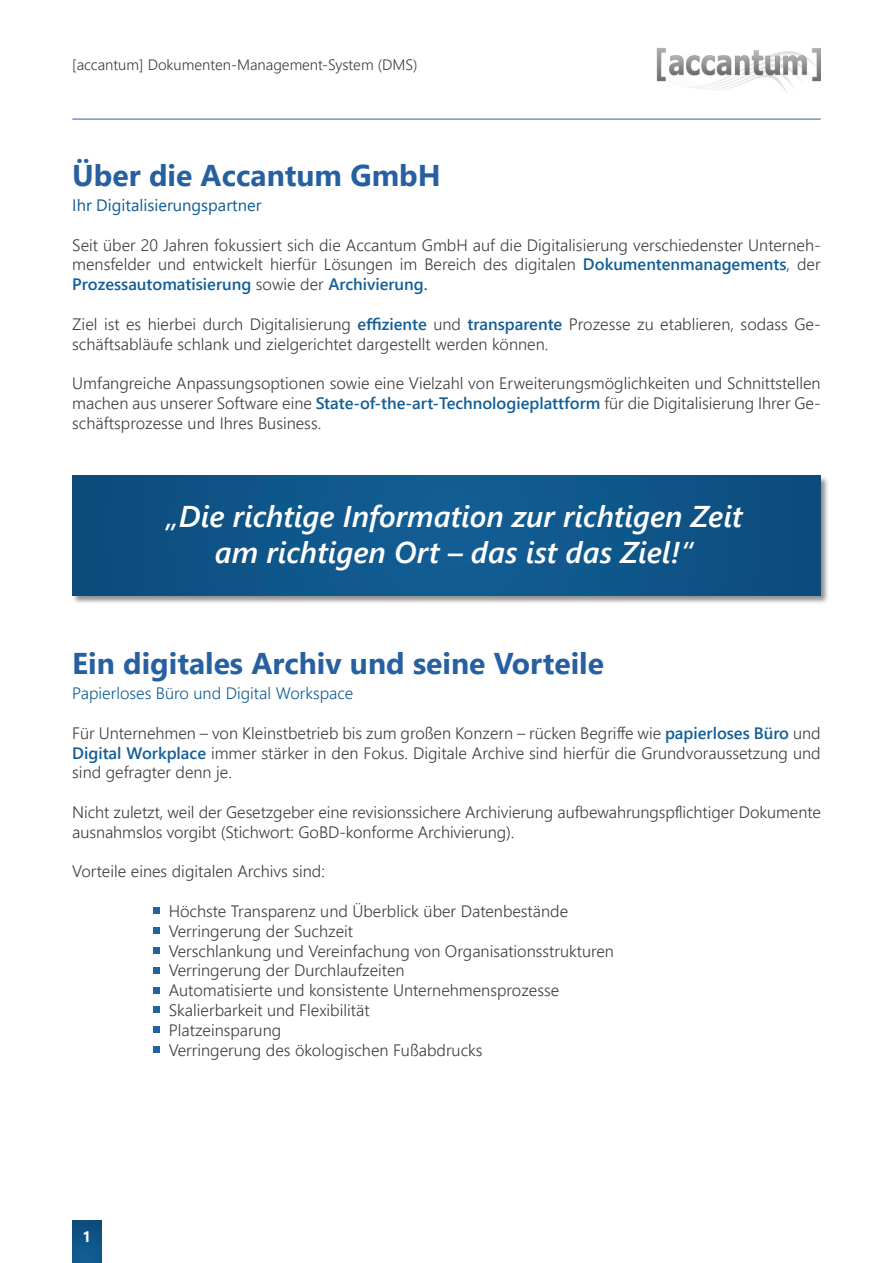
<style>
.page{position:relative;width:893px;height:1263px;background:#fff}
.page>*{position:absolute;margin:0;border:0;box-sizing:border-box;transform-origin:0 0}
.t1{font:italic 600 30px/36px "Segoe UI";color:#fff;text-align:center}
.t2{font:700 30px "Segoe UI";color:#2760a1}
.t3{font:300 16.5px/19.8px "Segoe UI";color:#3e3e3f;text-align:justify}
.t4{font:300 16.5px "Segoe UI";color:#125e95}
.t5{font:16.5px "Segoe UI";color:#125e95}
.t6{font:300 15px "Segoe UI";color:#3e3e3f}
.t7{font:700 15px "Segoe UI";color:#fff}
.s1{font-weight:600;color:#125e95}
</style>
<div class="page">
<hr style="left:72px;top:119px;width:749px;height:1px;background:#2760a1">
<div style="left:153px;top:908px;width:7px;height:6px;background:#2760a1"></div>
<div style="left:153px;top:927px;width:7px;height:7px;background:#2760a1"></div>
<div style="left:153px;top:947px;width:7px;height:7px;background:#2760a1"></div>
<div style="left:153px;top:967px;width:7px;height:6px;background:#2760a1"></div>
<div style="left:153px;top:987px;width:7px;height:6px;background:#2760a1"></div>
<div style="left:153px;top:1007px;width:7px;height:6px;background:#2760a1"></div>
<div style="left:153px;top:1026px;width:7px;height:7px;background:#2760a1"></div>
<div style="left:153px;top:1046px;width:7px;height:7px;background:#2760a1"></div>
<div style="left:72px;top:1220px;width:29px;height:43px;background:linear-gradient(to bottom,#0c4b7b,#115e95)"></div>
<img style="left:657px;top:48px;width:164px;height:44px">
<div style="left:72px;top:475px;width:758px;height:129px;background:#231f20;opacity:.5"></div>
<div style="left:72px;top:476px;width:749px;height:119px;background:linear-gradient(to right,#0f5488,#0f5589)"></div>
<p class="t6" style="left:72px;top:51px;width:347px">[accantum] Dokumenten-Management-System (DMS)</p>
<h1 class="t2" style="left:72px;top:147px;width:370px">Über die Accantum GmbH</h1>
<p class="t5" style="left:72px;top:190px;width:191px">Ihr Digitalisierungspartner</p>
<p class="t3" style="left:72px;top:233px;width:750px">Seit über 20 Jahren fokussiert sich die Accantum GmbH auf die Digitalisierung verschiedenster Unterneh&shy;mensfelder und entwickelt hierfür Lösungen im Bereich des digitalen <span class="s1">Dokumentenmanagements</span>, der <span class="s1">Prozessautomatisierung</span> sowie der <span class="s1">Archivierung.</span></p>
<p class="t3" style="left:72px;top:312px;width:750px">Ziel ist es hierbei durch Digitalisierung <span class="s1">effiziente</span> und <span class="s1">transparente</span> Prozesse zu etablieren, sodass Ge&shy;schäftsabläufe schlank und zielgerichtet dargestellt werden können.</p>
<p class="t3" style="left:72px;top:372px;width:750px">Umfangreiche Anpassungsoptionen sowie eine Vielzahl von Erweiterungsmöglichkeiten und Schnittstellen machen aus unserer Software eine <span class="s1">State-of-the-art-Technologieplattform</span> für die Digitalisierung Ihrer Ge&shy;schäftsprozesse und Ihres Business.</p>
<h1 class="t1" style="left:166px;top:494px;width:578px">„Die richtige Information zur richtigen Zeit am richtigen Ort – das ist das Ziel!“</h1>
<h1 class="t2" style="left:72px;top:635px;width:533px">Ein digitales Archiv und seine Vorteile</h1>
<p class="t4" style="left:72px;top:678px;width:283px">Papierloses Büro und Digital Workspace</p>
<p class="t3" style="left:72px;top:721px;width:750px">Für Unternehmen – von Kleinstbetrieb bis zum großen Konzern – rücken Begriffe wie <span class="s1">papierloses Büro</span> und <span class="s1">Digital Workplace</span> immer stärker in den Fokus. Digitale Archive sind hierfür die Grundvoraussetzung und sind gefragter denn je.</p>
<p class="t3" style="left:72px;top:801px;width:750px">Nicht zuletzt, weil der Gesetzgeber eine revisionssichere Archivierung aufbewahrungspflichtiger Dokumente ausnahmslos vorgibt (Stichwort: GoBD-konforme Archivierung).</p>
<p class="t3" style="left:72px;top:860px;width:254px">Vorteile eines digitalen Archivs sind:</p>
<p class="t3" style="left:169px;top:900px;width:447px;text-align:left">Höchste Transparenz und Überblick über Datenbestände Verringerung der Suchzeit<br>Verschlankung und Vereinfachung von Organisationsstrukturen Verringerung der Durchlaufzeiten<br>Automatisierte und konsistente Unternehmensprozesse Skalierbarkeit und Flexibilität<br>Platzeinsparung<br>Verringerung des ökologischen Fußabdrucks</p>
<p class="t7" style="left:82px;top:1223px;width:10px">1</p>
</div>
